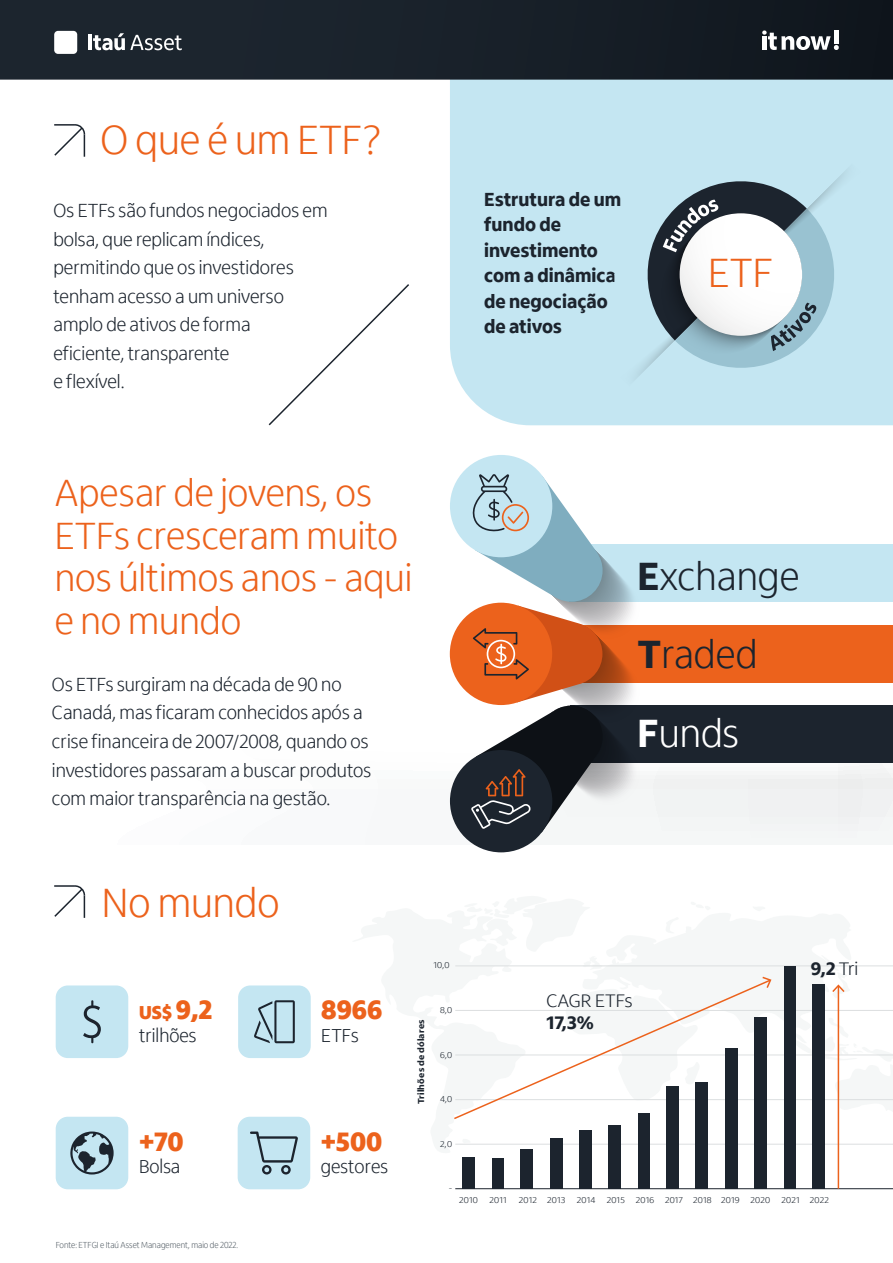
<style>
.page{position:relative;width:893px;height:1263px;background:#fff}
.page>*{position:absolute;margin:0;border:0;box-sizing:border-box;transform-origin:0 0}
.t1{font:300 42px "Itau Display Pro";color:#ec621c}
.t2{font:300 40.5px/78.4px "Itau Display Pro";color:#1c242e}
.t3{font:300 39px/42.5px "Itau Display Pro";color:#ec621c}
.t4{font:800 27.45px "Itau Display";color:#ec621c}
.t5{font:300 19.5px/28.5px "Itau Display Pro";color:#1c242e}
.t6{font:800 19.5px/25.5px "Itau Display Pro";color:#1c242e}
.t7{font:300 19.2px/22.6px "Itau Display";color:#1c242e}
.t8{font:800 18.6px "Itau Display";color:#1c242e;scale:1.05 1}
.t9{font:300 18.6px "Itau Display";letter-spacing:-.01em;color:#1c242e;scale:1.05 1}
.t10{font:300 9px "Itau Display Pro";color:#555f67;scale:.95 1}
.t11{font:800 9px "Itau Display";letter-spacing:.02em;color:#1c242e;scale:1.09 1}
.t12{font:300 8.7px "Itau Display";letter-spacing:.02em;color:#1c242e;scale:1.09 1}
.s1{font-weight:800}
.s2{font-weight:800;color:#fff}
.s3{color:#fff}
.s4{font-weight:800;color:#ec621c}
.s5{font-weight:800;font-size:27.45px;color:#ec621c}
.s6{font-weight:300}
</style>
<div class="page">
<svg style="left:449px;top:425px;width:444px;height:420px"></svg>
<div style="left:450px;top:80px;width:443px;height:345px;background:#c4e6f2"></div>
<svg style="left:54px;top:124px;width:32px;height:33px"></svg>
<hr style="left:54px;top:124px;width:21px;height:2px;background:#1c242e">
<svg style="left:54px;top:885px;width:32px;height:33px"></svg>
<hr style="left:54px;top:885px;width:21px;height:2px;background:#1c242e">
<svg style="left:614px;top:157px;width:253px;height:235px"></svg>
<div style="left:462px;top:1157px;width:13px;height:32px;background:#1c242e"></div>
<div style="left:492px;top:1158px;width:12px;height:31px;background:#1c242e"></div>
<div style="left:521px;top:1149px;width:12px;height:40px;background:#1c242e"></div>
<div style="left:550px;top:1138px;width:12px;height:51px;background:#1c242e"></div>
<div style="left:579px;top:1130px;width:12px;height:59px;background:#1c242e"></div>
<div style="left:608px;top:1125px;width:12px;height:64px;background:#1c242e"></div>
<div style="left:638px;top:1113px;width:12px;height:76px;background:#1c242e"></div>
<div style="left:667px;top:1086px;width:12px;height:103px;background:#1c242e"></div>
<div style="left:696px;top:1082px;width:12px;height:107px;background:#1c242e"></div>
<div style="left:725px;top:1048px;width:12px;height:141px;background:#1c242e"></div>
<div style="left:754px;top:1017px;width:12px;height:172px;background:#1c242e"></div>
<div style="left:783px;top:966px;width:12px;height:223px;background:#1c242e"></div>
<div style="left:813px;top:984px;width:12px;height:205px;background:#1c242e"></div>
<hr style="left:455px;top:1188px;width:438px;height:1px;background:#1c242e">
<hr style="left:838px;top:986px;width:1px;height:203px;background:#ec621c">
<svg style="left:454px;top:965px;width:439px;height:190px"></svg>
<div style="left:56px;top:985px;width:72px;height:73px;background:#c4e6f2;border-radius:12px"></div>
<svg style="left:83px;top:1000px;width:18px;height:43px"></svg>
<div style="left:56px;top:1117px;width:72px;height:72px;background:#c4e6f2;border-radius:12px"></div>
<svg style="left:70px;top:1131px;width:44px;height:43px"></svg>
<div style="left:238px;top:985px;width:73px;height:73px;background:#c4e6f2;border-radius:12px"></div>
<svg style="left:254px;top:1000px;width:41px;height:43px"></svg>
<div style="left:238px;top:1117px;width:72px;height:72px;background:#c4e6f2;border-radius:12px"></div>
<svg style="left:250px;top:1131px;width:48px;height:43px"></svg>
<div style="left:570px;top:706px;width:323px;height:57px;background:#1c242e"></div>
<div style="left:569px;top:625px;width:324px;height:58px;background:#ec621c"></div>
<div style="left:569px;top:545px;width:324px;height:57px;background:#c4e6f2"></div>
<div style="left:450px;top:603px;width:102px;height:102px;background:#ec621c;border-radius:50%"></div>
<div style="left:450px;top:455px;width:102px;height:102px;background:#c4e6f2;border-radius:50%"></div>
<div style="left:450px;top:750px;width:102px;height:102px;background:#1c242e;border-radius:50%"></div>
<svg style="left:471px;top:474px;width:170px;height:359px"></svg>
<svg style="left:268px;top:284px;width:141px;height:142px"></svg>
<svg style="left:0;top:0;width:893px;height:80px;background:#182029"></svg>
<svg style="left:762px;top:30px;width:77px;height:20px"></svg>
<hr style="left:834px;top:30px;width:4px;height:14px;background:#fff">
<hr style="left:88px;top:35px;width:4px;height:15px;background:#fff">
<svg style="left:93px;top:33px;width:89px;height:17px"></svg>
<div style="left:54px;top:31px;width:23px;height:23px;background:#fff;border-radius:4px"></div>
<h1 class="t1" style="left:101px;top:116px;width:282px">O que é um ETF?</h1>
<p class="t5" style="left:53px;top:196px;width:276px">Os ETFs são fundos negociados em bolsa, que replicam índices, permitindo que os investidores tenham acesso a um universo amplo de ativos de forma<br>eficiente, transparente<br>e flexível.</p>
<p class="t6" style="left:484px;top:186px;width:138px">Estrutura de um fundo de investimento com a dinâmica de negociação de ativos</p>
<h1 class="t1" style="left:708px;top:250px;width:67px">ETF</h1>
<h3 class="t3" style="left:55px;top:472px;width:359px">Apesar de jovens, os<br>ETFs cresceram muito nos últimos anos - aqui e no mundo</h3>
<p class="t5" style="left:52px;top:670px;width:321px">Os ETFs surgiram na década de 90 no Canadá, mas ficaram conhecidos após a crise financeira de 2007/2008, quando os investidores passaram a buscar produtos com maior transparência na gestão.</p>
<h2 class="t2" style="left:638px;top:537px;width:163px"><span class="s1">E</span>xchange<br><span class="s1">T</span>raded<br><span class="s2">F</span><span class="s3">unds</span></h2>
<h1 class="t1" style="left:102px;top:879px;width:179px">No mundo</h1>
<p class="t7" style="left:139px;top:1002px;width:75px"><span class="s4">US$</span> <span class="s5">9,2 </span>trilhões</p>
<h3 class="t4" style="left:139px;top:1125px;width:46px">+70</h3>
<p class="t7" style="left:139px;top:1156px;width:43px">Bolsa</p>
<p class="t10" style="left:56px;top:1240px;width:194px">Fonte: ETFGI e Itaú Asset Management, maio de 2022.</p>
<h3 class="t4" style="left:321px;top:994px;width:63px">8966</h3>
<p class="t7" style="left:321px;top:1024px;width:39px">ETFs</p>
<h3 class="t4" style="left:321px;top:1125px;width:63px">+500</h3>
<p class="t7" style="left:321px;top:1156px;width:69px">gestores</p>
<p class="t12" style="left:433px;top:961px;width:16px">10,0</p>
<p class="t11" style="left:416px;top:1104px;width:79px;rotate:-90deg">Trilhões de dólares</p>
<p class="t12" style="left:440px;top:1005px;width:13px">8,0</p>
<p class="t12" style="left:440px;top:1050px;width:13px">6,0</p>
<p class="t12" style="left:440px;top:1094px;width:13px">4,0</p>
<p class="t12" style="left:440px;top:1139px;width:12px">2,0</p>
<p class="t9" style="left:547px;top:990px;width:83px">CAGR ETFs</p>
<p class="t8" style="left:547px;top:1012px;width:46px">17,3%</p>
<p class="t8" style="left:811px;top:957px;width:47px">9,2 <span class="s6">Tri</span></p>
<p class="t12" style="left:449px;top:1183px;width:5px">-</p>
<p class="t12" style="left:459px;top:1195px;width:19px">2010</p>
<p class="t12" style="left:490px;top:1195px;width:17px">2011</p>
<p class="t12" style="left:519px;top:1195px;width:44px">2012 2013</p>
<p class="t12" style="left:577px;top:1195px;width:19px">2014</p>
<p class="t12" style="left:607px;top:1195px;width:18px">2015</p>
<p class="t12" style="left:636px;top:1195px;width:97px">2016 2017 2018 2019</p>
<p class="t12" style="left:751px;top:1195px;width:20px">2020</p>
<p class="t12" style="left:781px;top:1195px;width:45px">2021 2022</p>
</div>
